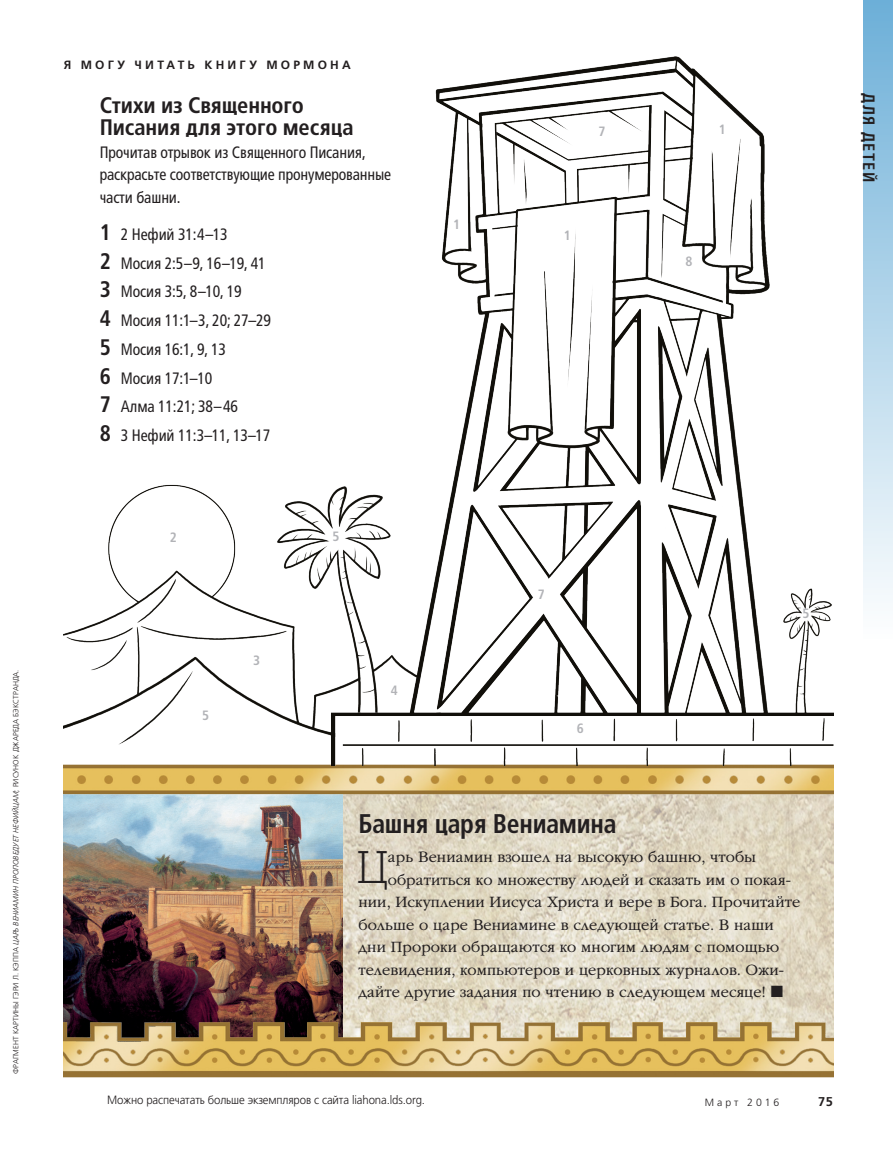
<style>
.page{position:relative;width:893px;height:1161px;background:#fff}
.page>*{position:absolute;margin:0;border:0;box-sizing:border-box;transform-origin:0 0}
.ARTCL_para_first_reg{font:300 46.95px "Rockwelllds Lat";color:#231f20;scale:.95 1}
.t1{font:700 condensed 27px "Frutigerlds Lat";letter-spacing:-.01em;color:#231f20;scale:.95 1}
.t2{font:700 condensed 22.5px/22.5px "Frutigerlds Lat";letter-spacing:-.01em;color:#231f20}
.ARTCL_para_first_reg-2{font:300 16.5px "Garamondlds Lat Plus";color:#231f20}
.LISTnmbr-1_para__I_C{font:condensed 16.5px "Frutigerlds Lat";letter-spacing:-.01em;color:#231f20;scale:.95 1}
.SIDE_para_LARGE{font:condensed 16.5px/22.5px "Frutigerlds Lat";letter-spacing:-.01em;color:#231f20;scale:.95 1}
.LISTnmbr-1_para_firs{font:condensed 16.5px "Frutigerlds Lat";letter-spacing:-.01em;color:#231f20;scale:.95 1}
.t3{font:700 condensed 16.5px "Frutigerlds Lat";letter-spacing:.085em;color:#231f20}
.Figimg_para_Numbers{font:700 condensed 13.5px "Frutigerlds Lat";color:#b2b3b7}
.Folio_R{font:700 12.75px "Frutigerlds Lat";color:#231f20}
.INFO_para_Frutiger{font:300 12px "Frutigerlds Lat";letter-spacing:-.01em;color:#231f20;scale:.95 1}
.ARTCL_seriesTitle{font:700 12px "Frutigerlds Lat";letter-spacing:.265em;color:#231f20}
.Folio_R-2{font:300 10.5px "Frutigerlds Lat";letter-spacing:.28em;color:#231f20}
.t4{font:300 7.5px "Frutigerlds Lat";color:#231f20}
.s1{font-style:italic}
.s2{font-weight:700;font-size:22.5px}
</style>
<div class="page">
<div style="left:863px;top:0;width:30px;height:639px;background:linear-gradient(to bottom,#6cafd8,#fdfefe)"></div>
<img style="left:64px;top:57px;width:769px;height:1021px">
<img style="left:64px;top:782px;width:278px;height:281px">
<p class="t4" style="left:10px;top:1074px;width:406px;rotate:-90deg">ФРАГМЕНТ КАРТИНЫ ГЭРИ Л. КЭППА <span class="s1">ЦАРЬ ВЕНИАМИН ПРОПОВЕДУЕТ НЕФИЙЦАМ</span>; РИСУНОК ДЖАРЕДА БЭКСТРАНДА.</p>
<p class="ARTCL_seriesTitle" style="left:64px;top:55px;width:289px">Я МОГУ ЧИТАТЬ КНИГУ МОРМОНА</p>
<p class="t2" style="left:100px;top:93px;width:255px">Стихи из Священного<br>Писания для этого месяца</p>
<p class="SIDE_para_LARGE" style="left:100px;top:140px;width:308px">Прочитав отрывок из Священного Писания, раскрасьте соответствующие пронумерованные части башни.</p>
<p class="LISTnmbr-1_para_firs" style="left:100px;top:221px;width:136px"><span class="s2">1</span> 2 Нефий 31:4–13</p>
<p class="LISTnmbr-1_para__I_C" style="left:100px;top:250px;width:176px"><span class="s2">2</span> Мосия 2:5–9, 16–19, 41</p>
<p class="LISTnmbr-1_para__I_C" style="left:100px;top:279px;width:151px"><span class="s2">3</span> Мосия 3:5, 8–10, 19</p>
<p class="LISTnmbr-1_para__I_C" style="left:100px;top:308px;width:182px"><span class="s2">4</span> Мосия 11:1–3, 20; 27–29</p>
<p class="LISTnmbr-1_para__I_C" style="left:100px;top:336px;width:135px"><span class="s2">5</span> Мосия 16:1, 9, 13</p>
<p class="LISTnmbr-1_para__I_C" style="left:100px;top:365px;width:120px"><span class="s2">6</span> Мосия 17:1–10</p>
<p class="LISTnmbr-1_para__I_C" style="left:100px;top:394px;width:147px"><span class="s2">7</span> Алма 11:21; 38–46</p>
<p class="LISTnmbr-1_para__I_C" style="left:100px;top:423px;width:181px"><span class="s2">8</span> 3 Нефий 11:3–11, 13–17</p>
<p class="Figimg_para_Numbers" style="left:170px;top:527px;width:9px">2</p>
<p class="Figimg_para_Numbers" style="left:333px;top:526px;width:9px">5</p>
<p class="Figimg_para_Numbers" style="left:202px;top:705px;width:9px">5</p>
<p class="Figimg_para_Numbers" style="left:253px;top:650px;width:9px">3</p>
<p class="Figimg_para_Numbers" style="left:391px;top:679px;width:9px">4</p>
<p class="Figimg_para_Numbers" style="left:453px;top:214px;width:9px">1</p>
<p class="Figimg_para_Numbers" style="left:598px;top:121px;width:9px">7</p>
<p class="Figimg_para_Numbers" style="left:564px;top:225px;width:9px">1</p>
<p class="Figimg_para_Numbers" style="left:538px;top:584px;width:9px">7</p>
<p class="Figimg_para_Numbers" style="left:577px;top:717px;width:9px">6</p>
<p class="t1" style="left:358px;top:802px;width:273px">Башня царя Вениамина</p>
<p class="Figimg_para_Numbers" style="left:719px;top:119px;width:9px">1</p>
<p class="Figimg_para_Numbers" style="left:686px;top:251px;width:9px">8</p>
<p class="Figimg_para_Numbers" style="left:802px;top:603px;width:9px">5</p>
<p class="ARTCL_para_first_reg" style="left:358px;top:831px;width:33px">Ц</p>
<p class="ARTCL_para_first_reg-2" style="left:388px;top:845px;width:370px">арь Вениамин взошел на высокую башню, чтобы</p>
<p class="ARTCL_para_first_reg-2" style="left:388px;top:868px;width:405px">обратиться ко множеству людей и сказать им о покая-</p>
<p class="ARTCL_para_first_reg-2" style="left:358px;top:890px;width:443px">нии, Искуплении Иисуса Христа и вере в Бога. Прочитайте</p>
<p class="ARTCL_para_first_reg-2" style="left:358px;top:913px;width:417px">больше о царе Вениамине в следующей статье. В наши</p>
<p class="ARTCL_para_first_reg-2" style="left:358px;top:935px;width:422px">дни Пророки обращаются ко многим людям с помощью</p>
<p class="ARTCL_para_first_reg-2" style="left:358px;top:958px;width:427px">телевидения, компьютеров и церковных журналов. Ожи-</p>
<p class="ARTCL_para_first_reg-2" style="left:358px;top:980px;width:427px">дайте другие задания по чтению в следующем месяце! ◼</p>
<p class="t3" style="left:881px;top:93px;width:91px;rotate:90deg">ДЛЯ ДЕТЕЙ</p>
<p class="INFO_para_Frutiger" style="left:107px;top:1091px;width:336px">Можно распечатать больше экземпляров с сайта liahona.lds.org.</p>
<p class="Folio_R-2" style="left:705px;top:1094px;width:76px">Март 2016</p>
<p class="Folio_R" style="left:818px;top:1091px;width:16px">75</p>
</div>
